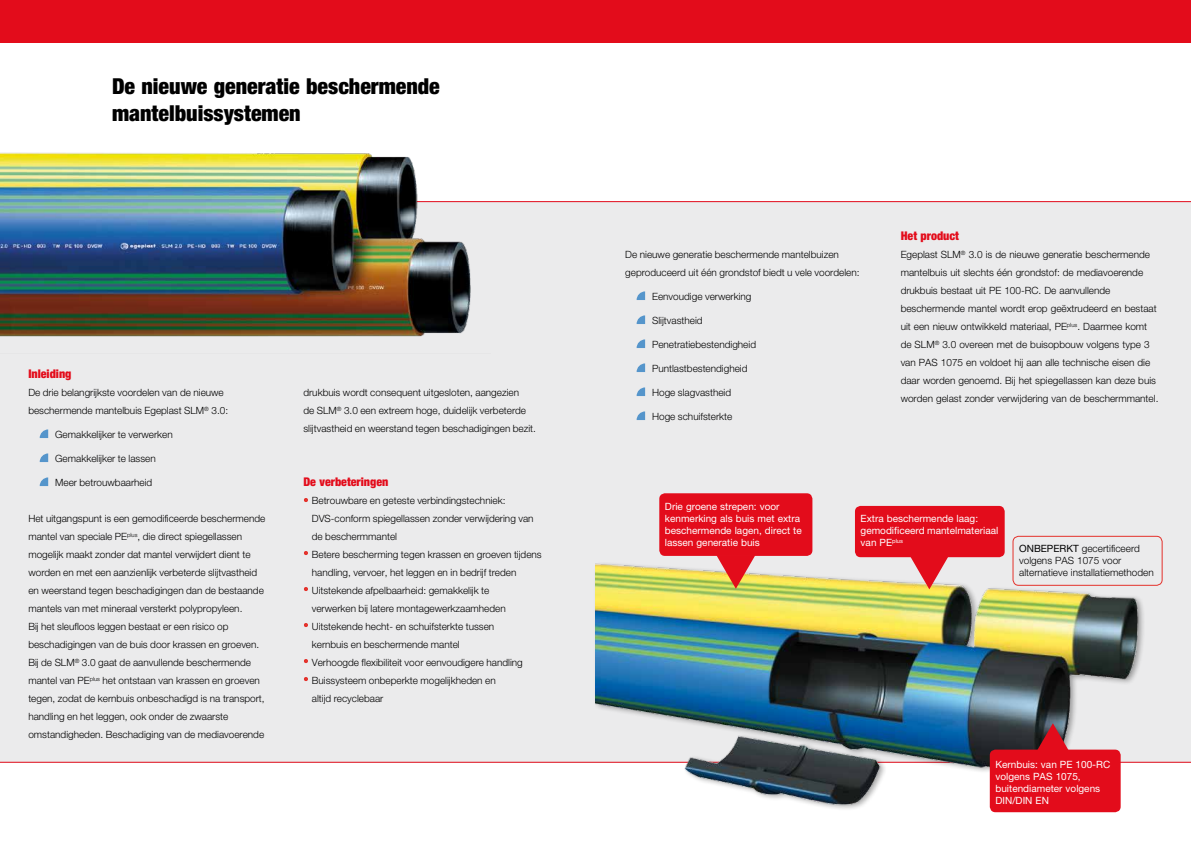
<style>
.page{position:relative;width:1191px;height:842px;background:#fff}
.page>*{position:absolute;margin:0;border:0;box-sizing:border-box;transform-origin:0 0}
.t1{font:900 condensed 22px/26.4px "Helvetica Neue LT";color:#000}
.t2{font:900 condensed 12px "Helvetica Neue LT";color:#e30c1b}
.t3{font:300 10px/18px "Helvetica Neue LT";color:#000}
.t4{font:10px/12px "Helvetica Neue LT";color:#fff}
.s1{font-family:"Helvetica";font-weight:400;font-size:14px;color:#e4312b}
.s2{font-weight:400}
</style>
<div class="page">
<div style="left:0;top:201px;width:1191px;height:562px;background:#ebebec"></div>
<div style="left:0;top:0;width:1191px;height:43px;background:#e30c1b"></div>
<svg style="left:303px;top:497px;width:6px;height:6px"></svg>
<svg style="left:303px;top:550px;width:6px;height:6px"></svg>
<svg style="left:303px;top:586px;width:6px;height:6px"></svg>
<svg style="left:303px;top:622px;width:6px;height:6px"></svg>
<svg style="left:303px;top:658px;width:6px;height:6px"></svg>
<svg style="left:303px;top:676px;width:6px;height:6px"></svg>
<img style="left:0;top:152px;width:490px;height:202px">
<svg style="left:40px;top:429px;width:8px;height:9px"></svg>
<svg style="left:40px;top:453px;width:8px;height:9px"></svg>
<svg style="left:40px;top:477px;width:8px;height:9px"></svg>
<svg style="left:636px;top:291px;width:9px;height:9px"></svg>
<svg style="left:636px;top:315px;width:9px;height:9px"></svg>
<svg style="left:636px;top:339px;width:9px;height:9px"></svg>
<svg style="left:636px;top:363px;width:9px;height:9px"></svg>
<svg style="left:636px;top:387px;width:9px;height:9px"></svg>
<svg style="left:636px;top:411px;width:9px;height:9px"></svg>
<img style="left:595px;top:513px;width:595px;height:300px">
<div style="left:659px;top:493px;width:153px;height:63px;background:#e30c1b;border-radius:6px"></div>
<div style="left:855px;top:506px;width:149px;height:51px;background:#e30c1b;border-radius:6px"></div>
<div style="left:989px;top:750px;width:131px;height:62px;background:#e30c1b;border-radius:6px"></div>
<div style="left:1013px;top:536px;width:149px;height:49px;background:#ebebec;border-radius:6px"></div>
<div style="left:1012px;top:536px;width:150px;height:50px;border:1px solid #e4312b;border-radius:6px"></div>
<svg style="left:909px;top:557px;width:40px;height:32px"></svg>
<svg style="left:1033px;top:723px;width:39px;height:27px"></svg>
<svg style="left:716px;top:555px;width:39px;height:34px"></svg>
<h1 class="t1" style="left:112px;top:73px;width:329px">De nieuwe generatie beschermende mantelbuissystemen</h1>
<p class="t2" style="left:28px;top:366px;width:45px">Inleiding</p>
<p class="t3" style="left:28px;top:383px;width:201px">De drie belangrijkste voordelen van de nieuwe beschermende mantelbuis Egeplast SLM<sup>®</sup> 3.0:</p>
<p class="t3" style="left:55px;top:425px;width:119px">Gemakkelijker te verwerken</p>
<p class="t3" style="left:55px;top:449px;width:102px">Gemakkelijker te lassen</p>
<p class="t3" style="left:55px;top:473px;width:99px">Meer betrouwbaarheid</p>
<p class="t3" style="left:28px;top:509px;width:238px">Het uitgangspunt is een gemodificeerde beschermende mantel van speciale PE<sup>plus</sup>, die direct spiegellassen mogelijk maakt zonder dat mantel verwijdert dient te worden en met een aanzienlijk verbeterde slijtvastheid en weerstand tegen beschadigingen dan de bestaande mantels van met mineraal versterkt polypropyleen.<br>Bij het sleufloos leggen bestaat er een risico op beschadigingen van de buis door krassen en groeven.<br>Bij de SLM<sup>®</sup> 3.0 gaat de aanvullende beschermende mantel van PE<sup>plus</sup> het ontstaan van krassen en groeven tegen, zodat de kernbuis onbeschadigd is na transport, handling en het leggen, ook onder de zwaarste omstandigheden. Beschadiging van de mediavoerende</p>
<p class="t3" style="left:303px;top:383px;width:234px">drukbuis wordt consequent uitgesloten, aangezien<br>de SLM<sup>®</sup> 3.0 een extreem hoge, duidelijk verbeterde slijtvastheid en weerstand tegen beschadigingen bezit.</p>
<p class="t2" style="left:303px;top:474px;width:87px">De verbeteringen</p>
<p class="t3" style="left:312px;top:491px;width:223px;text-indent:-8px"><span class="s1">•</span> Betrouwbare en geteste verbindingstechniek:<br>DVS-conform spiegellassen zonder verwijdering van de beschermmantel</p>
<p class="t3" style="left:312px;top:545px;width:231px;text-indent:-8px"><span class="s1">•</span> Betere bescherming tegen krassen en groeven tijdens handling, vervoer, het leggen en in bedrijf treden</p>
<p class="t3" style="left:312px;top:581px;width:195px;text-indent:-8px"><span class="s1">•</span> Uitstekende afpelbaarheid: gemakkelijk te verwerken bij latere montagewerkzaamheden</p>
<p class="t3" style="left:312px;top:617px;width:184px;text-indent:-8px"><span class="s1">•</span> Uitstekende hecht- en schuifsterkte tussen kernbuis en beschermende mantel</p>
<p class="t3" style="left:303px;top:653px;width:221px"><span class="s1">•</span> Verhoogde flexibiliteit voor eenvoudigere handling</p>
<p class="t3" style="left:312px;top:671px;width:185px;text-indent:-8px"><span class="s1">•</span> Buissysteem onbeperkte mogelijkheden en altijd recyclebaar</p>
<p class="t3" style="left:625px;top:245px;width:236px">De nieuwe generatie beschermende mantelbuizen geproduceerd uit één grondstof biedt u vele voordelen:</p>
<p class="t3" style="left:652px;top:287px;width:101px">Eenvoudige verwerking</p>
<p class="t3" style="left:652px;top:311px;width:52px">Slijtvastheid</p>
<p class="t3" style="left:652px;top:335px;width:105px">Penetratiebestendigheid</p>
<p class="t3" style="left:652px;top:359px;width:97px">Puntlastbestendigheid</p>
<p class="t3" style="left:652px;top:383px;width:81px">Hoge slagvastheid</p>
<p class="t3" style="left:652px;top:407px;width:82px">Hoge schuifsterkte</p>
<p class="t2" style="left:900px;top:228px;width:60px">Het product</p>
<p class="t3" style="left:900px;top:245px;width:259px">Egeplast SLM<sup>®</sup> 3.0 is de nieuwe generatie beschermende mantelbuis uit slechts één grondstof: de mediavoerende drukbuis bestaat uit PE 100-RC. De aanvullende beschermende mantel wordt erop geëxtrudeerd en bestaat uit een nieuw ontwikkeld materiaal, PE<sup>plus</sup>. Daarmee komt de SLM<sup>®</sup> 3.0 overeen met de buisopbouw volgens type 3 van PAS 1075 en voldoet hij aan alle technische eisen die daar worden genoemd. Bij het spiegellassen kan deze buis worden gelast zonder verwijdering van de beschermmantel.</p>
<p class="t4" style="left:665px;top:500px;width:138px">Drie groene strepen: voor kenmerking als buis met extra beschermende lagen, direct te lassen generatie buis</p>
<p class="t4" style="left:860px;top:512px;width:139px">Extra beschermende laag: gemodificeerd mantelmateriaal van PE<sup>plus</sup></p>
<p class="t3" style="left:1019px;top:542px;width:136px;line-height:12px"><span class="s2">ONBEPERKT</span> gecertificeerd volgens PAS 1075 voor alternatieve installatiemethoden</p>
<p class="t4" style="left:995px;top:758px;width:116px">Kernbuis: van PE 100-RC volgens PAS 1075, buitendiameter volgens<br>DIN/DIN EN</p>
</div>
